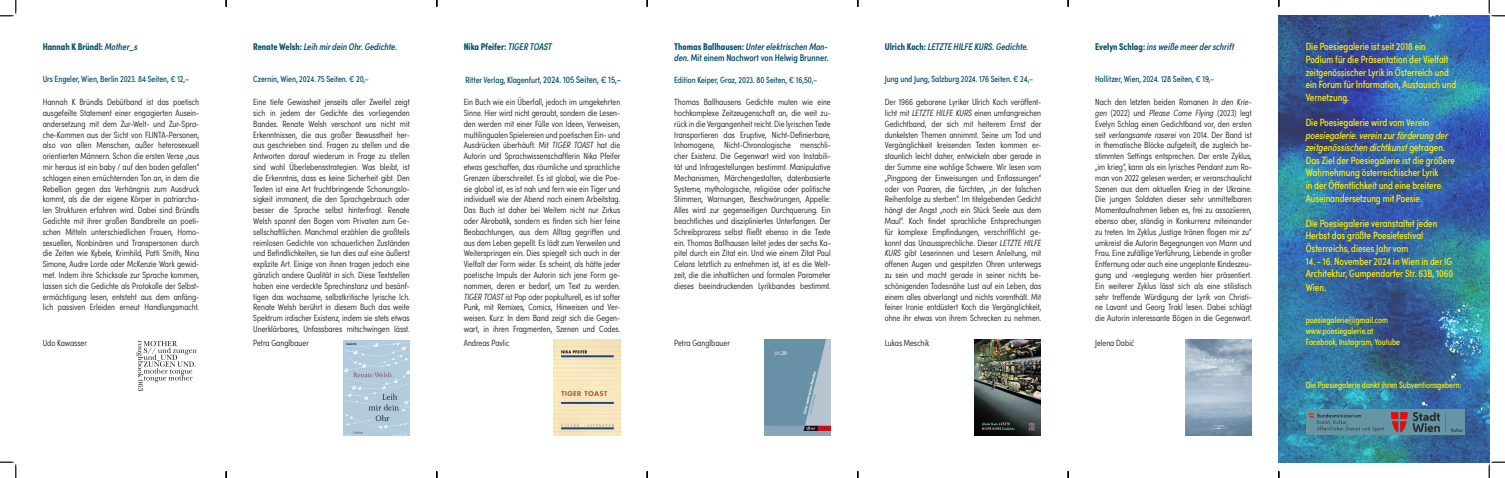
<style>
.page{position:relative;width:1505px;height:478px;background:#fff}
.page>*{position:absolute;margin:0;border:0;box-sizing:border-box;transform-origin:0 0}
.t1{font:10.5px/12.6px "Sofia Pro Condensed";color:#fff101}
.t2{font:italic 500 9.75px "Sofia Pro Condensed";color:#004f69}
.t3{font:500 9.75px/11.7px "Sofia Pro Condensed";color:#004f69}
.t4{font:700 9.75px "Sofia Pro Condensed";color:#004f69}
.t5{font:300 9px/10.8px "Sofia Pro Condensed";color:#231f20;text-align:justify}
.t6{font:9px "Sofia Pro Condensed";color:#004f69}
.t7{font:9px "Sofia Pro Condensed";color:#fff101}
.s1{font-weight:500;font-style:italic}
.s2{font-weight:700;font-style:normal}
.s3{font-size:9.75px}
.s4{font-style:italic}
.s5{font-weight:700}
</style>
<div class="page">
<img style="left:1279px;top:16px;width:210px;height:446px">
<div style="left:1376px;top:409px;width:89px;height:26px;background:#6695a5"></div>
<img style="left:1392px;top:412px;width:70px;height:20px">
<div style="left:1306px;top:409px;width:81px;height:26px;background:#6695a5"></div>
<img style="left:1308px;top:413px;width:77px;height:19px">
<img style="left:1185px;top:340px;width:67px;height:95px">
<img style="left:554px;top:340px;width:66px;height:95px">
<img style="left:343px;top:341px;width:67px;height:94px">
<img style="left:136px;top:341px;width:61px;height:51px">
<img style="left:764px;top:339px;width:67px;height:96px">
<img style="left:975px;top:340px;width:66px;height:95px">
<svg style="left:0;top:0;width:17px;height:17px"></svg>
<svg style="left:0;top:462px;width:17px;height:16px"></svg>
<svg style="left:1489px;top:0;width:16px;height:17px"></svg>
<svg style="left:1489px;top:462px;width:16px;height:16px"></svg>
<svg style="left:436px;top:0;width:2px;height:7px"></svg>
<svg style="left:436px;top:471px;width:2px;height:7px"></svg>
<svg style="left:857px;top:0;width:2px;height:7px"></svg>
<svg style="left:857px;top:471px;width:2px;height:7px"></svg>
<p class="t4" style="left:43px;top:39px;width:96px">Hannah K Bründl: <span class="s1">Mother_s</span></p>
<p class="t6" style="left:43px;top:72px;width:148px">Urs Engeler, Wien, Berlin 2023. 84 Seiten, € 12,–</p>
<p class="t5" style="left:43px;top:96px;width:158px">Hannah K Bründls Debütband ist das poetisch ausgefeilte Statement einer engagierten Ausein&shy;andersetzung mit dem Zur-Welt- und Zur-Spra&shy;che-Kommen aus der Sicht von FLINTA-Personen, also von allen Menschen, außer heterosexuell orientierten Männern. Schon die ersten Verse „aus mir heraus ist ein baby / auf den boden gefallen“ schlagen einen ernüchternden Ton an, in dem die Rebellion gegen das Verhängnis zum Ausdruck kommt, als die der eigene Körper in patriarcha&shy;len Strukturen erfahren wird. Dabei sind Bründls Gedichte mit ihrer großen Bandbreite an poeti&shy;schen Mitteln unterschiedlichen Frauen, Homo&shy;sexuellen, Nonbinären und Transpersonen durch die Zeiten wie Kybele, Krimhild, Patti Smith, Nina Simone, Audre Lorde oder McKenzie Wark gewid&shy;met. Indem ihre Schicksale zur Sprache kommen, lassen sich die Gedichte als Protokolle der Selbst&shy;ermächtigung lesen, entsteht aus dem anfäng&shy;lich passiven Erleiden erneut Handlungsmacht.</p>
<p class="t5" style="left:43px;top:337px;width:46px">Udo Kawasser</p>
<p class="t2" style="left:253px;top:39px;width:145px"><span class="s2">Renate Welsh:</span> Leih mir dein Ohr. Gedichte.</p>
<p class="t6" style="left:253px;top:72px;width:117px">Czernin, Wien, 2024. 75 Seiten. € 20,–</p>
<p class="t5" style="left:253px;top:96px;width:158px">Eine tiefe Gewissheit jenseits aller Zweifel zeigt sich in jedem der Gedichte des vorliegenden Bandes. Renate Welsh verschont uns nicht mit Erkenntnissen, die aus großer Bewusstheit her&shy;aus geschrieben sind. Fragen zu stellen und die Antworten darauf wiederum in Frage zu stellen sind wohl Überlebensstrategien. Was bleibt, ist die Erkenntnis, dass es keine Sicherheit gibt. Den Texten ist eine Art fruchtbringende Schonungslo&shy;sigkeit immanent, die den Sprachgebrauch oder besser die Sprache selbst hinterfragt. Renate Welsh spannt den Bogen vom Privaten zum Ge&shy;sellschaftlichen. Manchmal erzählen die großteils reimlosen Gedichte von schauerlichen Zuständen und Befindlichkeiten, sie tun dies auf eine äußerst explizite Art. Einige von ihnen tragen jedoch eine gänzlich andere Qualität in sich. Diese Textstellen haben eine verdeckte Sprechinstanz und besänf&shy;tigen das wachsame, selbstkritische lyrische Ich.<br>Renate Welsh berührt in diesem Buch das weite Spektrum irdischer Existenz, indem sie stets etwas Unerklärbares, Unfassbares mitschwingen lässt.</p>
<p class="t5" style="left:253px;top:337px;width:57px">Petra Ganglbauer</p>
<p class="t4" style="left:464px;top:39px;width:90px">Nika Pfeifer: <span class="s1">TIGER TOAST</span></p>
<p class="t6" style="left:465px;top:73px;width:157px">Ritter Verlag, Klagenfurt, <span class="s3">2024. 105 Seiten, € 15,–</span></p>
<p class="t5" style="left:464px;top:96px;width:158px">Ein Buch wie ein Überfall, jedoch im umgekehrten Sinne. Hier wird nicht geraubt, sondern die Lesen&shy;den werden mit einer Fülle von Ideen, Verweisen, multilingualen Spielereien und poetischen Ein- und Ausdrücken überhäuft. Mit <span class="s4">TIGER TOAST</span> hat die Autorin und Sprachwissenschaftlerin Nika Pfeifer etwas geschaffen, das räumliche und sprachliche Grenzen überschreitet. Es ist global, wie die Poe&shy;sie global ist, es ist nah und fern wie ein Tiger und individuell wie der Abend nach einem Arbeitstag.<br>Das Buch ist daher bei Weitem nicht nur Zirkus oder Akrobatik, sondern es finden sich hier feine Beobachtungen, aus dem Alltag gegriffen und aus dem Leben gepellt. Es lädt zum Verweilen und Weiterspringen ein. Dies spiegelt sich auch in der Vielfalt der Form wider. Es scheint, als hätte jeder poetische Impuls der Autorin sich jene Form ge&shy;nommen, deren er bedarf, um Text zu werden.<br><span class="s4">TIGER TOAST i</span>st Pop oder popkulturell, es ist softer Punk, mit Remixes, Comics, Hinweisen und Ver&shy;weisen. Kurz: In dem Band zeigt sich die Gegen&shy;wart, in ihren Fragmenten, Szenen und Codes.</p>
<p class="t5" style="left:464px;top:337px;width:47px">Andreas Pavlic</p>
<p class="t3" style="left:674px;top:40px;width:156px"><span class="s5">Thomas Ballhausen:</span> <span class="s4">Unter elektrischen Mon&shy;den.</span> Mit einem Nachwort von Helwig Brunner.</p>
<p class="t6" style="left:674px;top:73px;width:145px">Edition Keiper, Graz, 2023. 80 Seiten, € 16,50,–</p>
<p class="t5" style="left:674px;top:96px;width:158px">Thomas Ballhausens Gedichte muten wie eine hochkomplexe Zeitzeugenschaft an, die weit zu&shy;rück in die Vergangenheit reicht. Die lyrischen Texte transportieren das Eruptive, Nicht-Definierbare, Inhomogene, Nicht-Chronologische menschli&shy;cher Existenz. Die Gegenwart wird von Instabili&shy;tät und Infragestellungen bestimmt. Manipulative Mechanismen, Märchengestalten, datenbasierte Systeme, mythologische, religiöse oder politische Stimmen, Warnungen, Beschwörungen, Appelle:<br>Alles wird zur gegenseitigen Durchquerung. Ein beachtliches und diszipliniertes Unterfangen. Der Schreibprozess selbst fließt ebenso in die Texte ein. Thomas Ballhausen leitet jedes der sechs Ka&shy;pitel durch ein Zitat ein. Und wie einem Zitat Paul Celans letztlich zu entnehmen ist, ist es die Welt&shy;zeit, die die inhaltlichen und formalen Parameter dieses beeindruckenden Lyrikbandes bestimmt.</p>
<p class="t5" style="left:674px;top:337px;width:57px">Petra Ganglbauer</p>
<p class="t2" style="left:885px;top:39px;width:145px"><span class="s2">Ulrich Koch:</span> LETZTE HILFE KURS. Gedichte.</p>
<p class="t6" style="left:885px;top:72px;width:150px">Jung und Jung, Salzburg 2024. 176 Seiten. € 24,–</p>
<p class="t5" style="left:885px;top:96px;width:158px">Der 1966 geborene Lyriker Ulrich Koch veröffent&shy;licht mit <span class="s4">LETZTE HILFE KURS</span> einen umfangreichen Gedichtband, der sich mit heiterem Ernst der dunkelsten Themen annimmt. Seine um Tod und Vergänglichkeit kreisenden Texten kommen er&shy;staunlich leicht daher, entwickeln aber gerade in der Summe eine wohlige Schwere. Wir lesen vom „Pingpong der Einweisungen und Entlassungen“ oder von Paaren, die fürchten, „in der falschen Reihenfolge zu sterben“. Im titelgebenden Gedicht hängt der Angst „noch ein Stück Seele aus dem Maul“. Koch findet sprachliche Entsprechungen für komplexe Empfindungen, verschriftlicht ge&shy;konnt das Unaussprechliche. Dieser <span class="s4">LETZTE HILFE KURS</span> gibt Leserinnen und Lesern Anleitung, mit offenen Augen und gespitzten Ohren unterwegs zu sein und macht gerade in seiner nichts be&shy;schönigenden Todesnähe Lust auf ein Leben, das einem alles abverlangt und nichts vorenthält. Mit feiner Ironie entdüstert Koch die Vergänglichkeit, ohne ihr etwas von ihrem Schrecken zu nehmen.</p>
<p class="t5" style="left:885px;top:337px;width:46px">Lukas Meschik</p>
<p class="t2" style="left:1095px;top:39px;width:141px"><span class="s2">Evelyn Schlag:</span> ins weiße meer der schrift</p>
<p class="t6" style="left:1095px;top:72px;width:121px">Hollitzer, Wien, 2024. 128 Seiten, € 19,–</p>
<p class="t5" style="left:1095px;top:96px;width:158px">Nach den letzten beiden Romanen <span class="s4">In den Krie&shy;gen</span> (2022) und <span class="s4">Please Come Flying</span> (2023) legt Evelyn Schlag einen Gedichtband vor, den ersten seit <span class="s4">verlangsamte raserei</span> von 2014. Der Band ist in thematische Blöcke aufgeteilt, die zugleich be&shy;stimmten Settings entsprechen. Der erste Zyklus, „im krieg“, kann als ein lyrisches Pendant zum Ro&shy;man von 2022 gelesen werden; er veranschaulicht Szenen aus dem aktuellen Krieg in der Ukraine.<br>Die jungen Soldaten dieser sehr unmittelbaren Momentaufnahmen lieben es, frei zu assoziieren, ebenso aber, ständig in Konkurrenz miteinander zu treten. Im Zyklus „lustige tränen flogen mir zu“ umkreist die Autorin Begegnungen von Mann und Frau. Eine zufällige Verführung, Liebende in großer Entfernung oder auch eine ungeplante Kindeszeu&shy;gung und -weglegung werden hier präsentiert.<br>Ein weiterer Zyklus lässt sich als eine stilistisch sehr treffende Würdigung der Lyrik von Christi&shy;ne Lavant und Georg Trakl lesen. Dabei schlägt die Autorin interessante Bögen in die Gegenwart.</p>
<p class="t5" style="left:1095px;top:337px;width:41px">Jelena Dabić</p>
<p class="t1" style="left:1306px;top:40px;width:152px">Die Poesiegalerie ist seit 2018 ein<br>Podium für die Präsentation der Vielfalt zeitgenössischer Lyrik in Österreich und ein Forum für Information, Austausch und Vernetzung.</p>
<p class="t1" style="left:1306px;top:115px;width:151px">Die Poesiegalerie wird vom Verein <span class="s4">poesiegalerie. verein zur förderung der zeitgenössischen dichtkunst</span> getragen.<br>Das Ziel der Poesiegalerie ist die größere Wahrnehmung österreichischer Lyrik<br>in der Öffentlichkeit und eine breitere Auseinandersetzung mit Poesie.</p>
<p class="t1" style="left:1306px;top:216px;width:133px">Die Poesiegalerie veranstaltet jeden<br>Herbst das größte Poesiefestival<br>Österreichs, dieses Jahr vom</p>
<p class="t1" style="left:1306px;top:254px;width:149px;line-height:13px;text-align:justify">14. - 16. November 2024 in Wien in der IG Architektur, Gumpendorfer Str. 63B, 1060<br>Wien.</p>
<p class="t7" style="left:1306px;top:313px;width:84px">poesiegalerie@gmail.com</p>
<p class="t7" style="left:1306px;top:324px;width:69px">www.poesiegalerie.at</p>
<p class="t7" style="left:1306px;top:335px;width:96px">Facebook, Instagram, Youtube</p>
<p class="t7" style="left:1306px;top:378px;width:157px">Die Poesiegalerie dankt ihren Subventionsgebern:</p>
</div>
